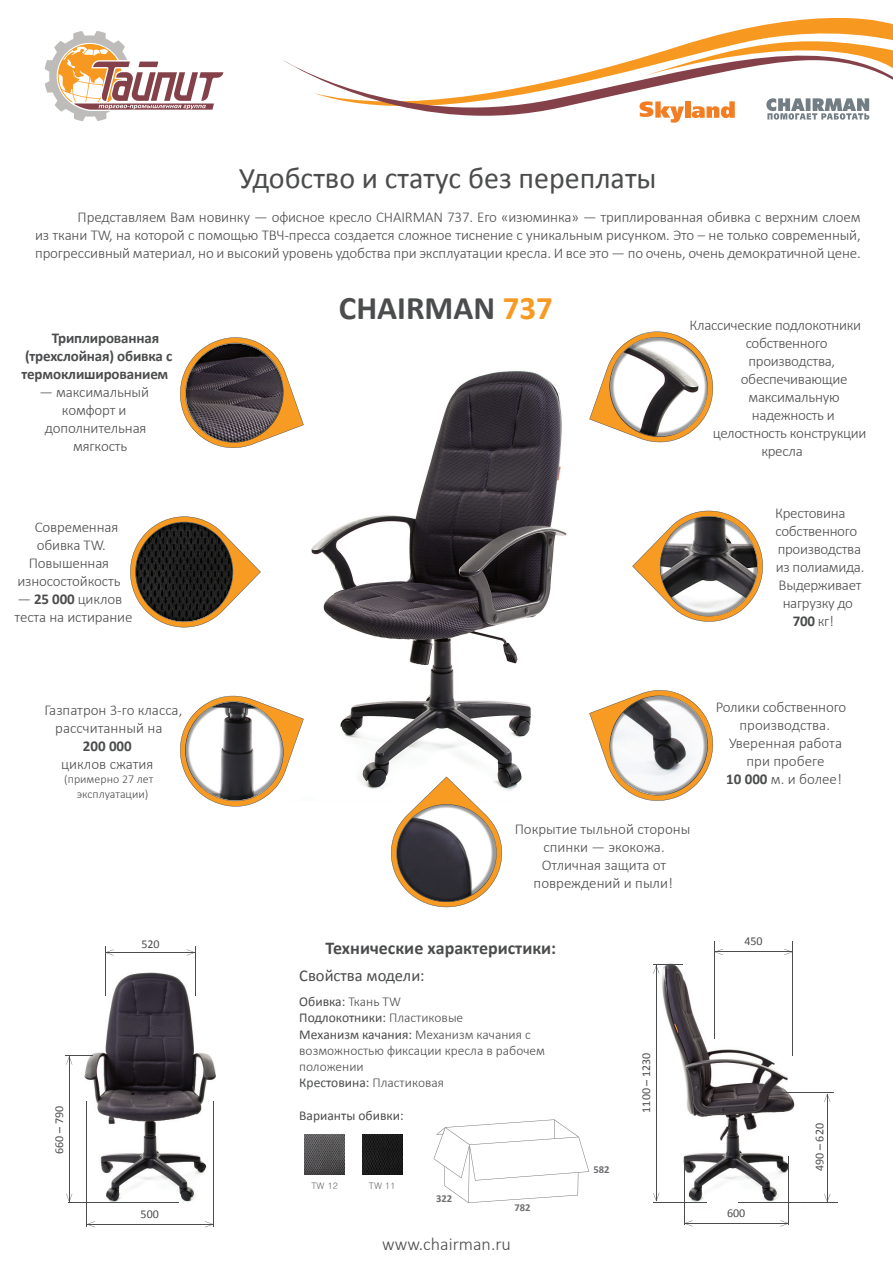
<style>
.page{position:relative;width:893px;height:1263px;background:#fff}
.page>*{position:absolute;margin:0;border:0;box-sizing:border-box;transform-origin:0 0}
.t1{font:700 33px "Calibri";color:#4b4c4d}
.t2{font:30px "Calibri";color:#4b4c4d}
.t3{font:700 18px "Calibri";color:#4b4c4d}
.t4{font:300 18px "Calibri";color:#4b4c4d}
.t5{font:16.5px "Calibri";color:#4b4c4d}
.t6{font:300 15px/18px "Calibri";letter-spacing:-.01em;color:#4b4c4d;text-align:center}
.t7{font:700 15px/18px "Calibri";letter-spacing:-.01em;color:#4b4c4d}
.t8{font:300 13.5px/16.2px "Calibri";color:#4b4c4d}
.t9{font:13.5px "Calibri";color:#4b4c4d}
.t10{font:12px "Calibri";color:#4b4c4d}
.t11{font:300 12px/14.4px "Calibri";color:#4b4c4d}
.t12{font:700 10.65px "Calibri";color:#6d6e71}
.t13{font:9px "Dotum";color:#6c6d70}
.s1{font-weight:700}
.s2{color:#f79a23}
.s3{font-weight:300}
.s4{font-weight:400}
</style>
<div class="page">
<svg style="left:44px;top:31px;width:180px;height:90px"></svg>
<svg style="left:739px;top:17px;width:154px;height:13px;fill:#f79921"></svg>
<svg style="left:283px;top:30px;width:610px;height:93px"></svg>
<img style="left:305px;top:1135px;width:40px;height:40px">
<img style="left:362px;top:1135px;width:40px;height:40px">
<img style="left:74px;top:972px;width:142px;height:236px">
<img style="left:660px;top:963px;width:135px;height:240px">
<hr style="left:213px;top:1101px;width:1px;height:125px;background:#4b4c4d">
<hr style="left:87px;top:1101px;width:1px;height:126px;background:#4b4c4d">
<hr style="left:87px;top:1224px;width:126px;height:1px;background:#4b4c4d">
<svg style="left:87px;top:1221px;width:8px;height:6px"></svg>
<svg style="left:205px;top:1221px;width:8px;height:6px"></svg>
<hr style="left:195px;top:947px;width:1px;height:49px;background:#4b4c4d">
<hr style="left:105px;top:947px;width:1px;height:49px;background:#4b4c4d">
<hr style="left:106px;top:952px;width:89px;height:1px;background:#4b4c4d">
<svg style="left:107px;top:949px;width:7px;height:7px"></svg>
<svg style="left:187px;top:949px;width:7px;height:7px"></svg>
<hr style="left:792px;top:941px;width:1px;height:115px;background:#4b4c4d">
<hr style="left:714px;top:941px;width:1px;height:98px;background:#4b4c4d">
<hr style="left:715px;top:952px;width:77px;height:1px;background:#4b4c4d">
<svg style="left:715px;top:949px;width:8px;height:6px"></svg>
<svg style="left:784px;top:949px;width:8px;height:6px"></svg>
<hr style="left:68px;top:1202px;width:111px;height:1px;background:#4b4c4d">
<hr style="left:69px;top:1057px;width:1px;height:145px;background:#4b4c4d">
<svg style="left:66px;top:1194px;width:6px;height:8px"></svg>
<svg style="left:66px;top:1056px;width:27px;height:9px"></svg>
<hr style="left:653px;top:1202px;width:54px;height:1px;background:#4b4c4d">
<hr style="left:656px;top:966px;width:1px;height:235px;background:#4b4c4d">
<svg style="left:653px;top:1193px;width:6px;height:9px"></svg>
<svg style="left:653px;top:965px;width:30px;height:9px"></svg>
<hr style="left:684px;top:1159px;width:1px;height:66px;background:#4b4c4d">
<hr style="left:788px;top:1156px;width:1px;height:69px;background:#4b4c4d">
<hr style="left:685px;top:1223px;width:103px;height:1px;background:#4b4c4d">
<svg style="left:685px;top:1220px;width:8px;height:7px"></svg>
<svg style="left:780px;top:1220px;width:8px;height:7px"></svg>
<hr style="left:775px;top:1092px;width:58px;height:1px;background:#4b4c4d">
<hr style="left:739px;top:1202px;width:99px;height:1px;background:#4b4c4d">
<hr style="left:827px;top:1094px;width:1px;height:108px;background:#4b4c4d">
<svg style="left:824px;top:1194px;width:6px;height:7px"></svg>
<svg style="left:824px;top:1093px;width:6px;height:9px"></svg>
<svg style="left:434px;top:1119px;width:155px;height:84px"></svg>
<img style="left:311px;top:371px;width:256px;height:420px">
<svg style="left:589px;top:331px;width:124px;height:112px"></svg>
<svg style="left:180px;top:337px;width:124px;height:111px"></svg>
<svg style="left:632px;top:510px;width:131px;height:112px"></svg>
<svg style="left:130px;top:516px;width:131px;height:112px"></svg>
<svg style="left:589px;top:690px;width:124px;height:111px"></svg>
<svg style="left:386px;top:777px;width:121px;height:131px"></svg>
<svg style="left:180px;top:695px;width:124px;height:112px"></svg>
<h2 class="t2" style="left:239px;top:165px;width:419px">Удобство и статус без переплаты</h2>
<p class="t6" style="left:35px;top:209px;width:827px;text-align:justify;text-indent:43px">Представляем Вам новинку — офисное кресло CHAIRMAN 737. Его «изюминка» — триплированная обивка с верхним слоем из ткани TW, на которой с помощью ТВЧ-пресса создается сложное тиснение с уникальным рисунком. Это – не только современный, прогрессивный материал, но и высокий уровень удобства при эксплуатации кресла. И все это — по очень, очень демократичной цене.</p>
<p class="t7" style="left:22px;top:330px;width:152px;text-indent:30px">Триплированная (трехслойная) обивка с термоклишированием</p>
<p class="t6" style="left:39px;top:384px;width:111px">— максимальный</p>
<p class="t6" style="left:62px;top:402px;width:66px">комфорт и</p>
<p class="t6" style="left:45px;top:420px;width:103px">дополнительная</p>
<p class="t6" style="left:73px;top:438px;width:56px">мягкость</p>
<p class="t6" style="left:35px;top:520px;width:85px">Современная</p>
<p class="t6" style="left:37px;top:538px;width:71px">обивка TW.</p>
<p class="t6" style="left:29px;top:556px;width:82px">Повышенная</p>
<p class="t6" style="left:17px;top:574px;width:105px">износостойкость</p>
<p class="t6" style="left:15px;top:592px;width:119px;text-align:left">— <span class="s1">25 000</span> циклов теста на истирание</p>
<p class="t6" style="left:44px;top:702px;width:140px">Газпатрон 3-го класса, рассчитанный на</p>
<p class="t7" style="left:83px;top:738px;width:51px">200 000</p>
<p class="t6" style="left:61px;top:756px;width:94px">циклов сжатия</p>
<p class="t11" style="left:77px;top:773px;width:78px;text-indent:-13px">(примерно 27 лет эксплуатации)</p>
<h1 class="t1" style="left:339px;top:294px;width:215px">CHAIRMAN <span class="s2">737</span></h1>
<p class="t6" style="left:689px;top:317px;width:173px">Классические подлокотники</p>
<p class="t6" style="left:746px;top:335px;width:83px">собственного</p>
<p class="t6" style="left:748px;top:353px;width:88px">производства,</p>
<p class="t6" style="left:741px;top:371px;width:108px">обеспечивающие</p>
<p class="t6" style="left:748px;top:389px;width:92px">максимальную</p>
<p class="t6" style="left:752px;top:407px;width:85px">надежность и</p>
<p class="t6" style="left:713px;top:425px;width:155px">целостность конструкции</p>
<p class="t6" style="left:761px;top:443px;width:43px">кресла</p>
<p class="t6" style="left:775px;top:505px;width:72px">Крестовина</p>
<p class="t6" style="left:775px;top:523px;width:83px">собственного</p>
<p class="t6" style="left:778px;top:541px;width:85px">производства</p>
<p class="t6" style="left:776px;top:559px;width:90px">из полиамида.</p>
<p class="t6" style="left:778px;top:577px;width:84px">Выдерживает</p>
<p class="t6" style="left:783px;top:595px;width:72px">нагрузку до</p>
<p class="t7" style="left:793px;top:613px;width:43px">700 <span class="s3">кг!</span></p>
<p class="t6" style="left:716px;top:699px;width:132px">Ролики собственного</p>
<p class="t6" style="left:739px;top:717px;width:92px">производства.</p>
<p class="t6" style="left:729px;top:735px;width:114px">Уверенная работа</p>
<p class="t6" style="left:746px;top:753px;width:79px">при пробеге</p>
<p class="t6" style="left:726px;top:771px;width:117px"><span class="s1">10 000</span> м. и более!</p>
<p class="t6" style="left:515px;top:821px;width:177px">Покрытие тыльной стороны спинки — экокожа.<br>Отличная защита от повреждений и пыли!</p>
<p class="t10" style="left:54px;top:1154px;width:49px;rotate:-90deg">660 – 790</p>
<p class="t10" style="left:141px;top:939px;width:20px">520</p>
<p class="t10" style="left:744px;top:936px;width:20px">450</p>
<p class="t3" style="left:326px;top:941px;width:232px">Технические характеристики:</p>
<p class="t5" style="left:299px;top:969px;width:127px">Свойства модели:</p>
<p class="t8" style="left:299px;top:995px;width:247px"><span class="s4">Обивка:</span> Ткань TW<br><span class="s4">Подлокотники:</span> Пластиковые<br><span class="s4">Механизм качания:</span> Механизм качания с возможностью фиксации кресла в рабочем положении<br><span class="s4">Крестовина:</span> Пластиковая</p>
<p class="t9" style="left:299px;top:1110px;width:106px">Варианты обивки:</p>
<p class="t10" style="left:641px;top:1113px;width:62px;rotate:-90deg">1100 – 1230</p>
<p class="t10" style="left:141px;top:1209px;width:20px">500</p>
<p class="t13" style="left:311px;top:1181px;width:28px">TW 12</p>
<p class="t13" style="left:369px;top:1181px;width:28px">TW 11</p>
<p class="t12" style="left:436px;top:1194px;width:18px">322</p>
<p class="t12" style="left:514px;top:1203px;width:18px">782</p>
<p class="t4" style="left:382px;top:1237px;width:130px">www.chairman.ru</p>
<p class="t12" style="left:593px;top:1165px;width:18px">582</p>
<p class="t10" style="left:727px;top:1208px;width:20px">600</p>
<p class="t10" style="left:814px;top:1171px;width:49px;rotate:-90deg">490 – 620</p>
</div>
